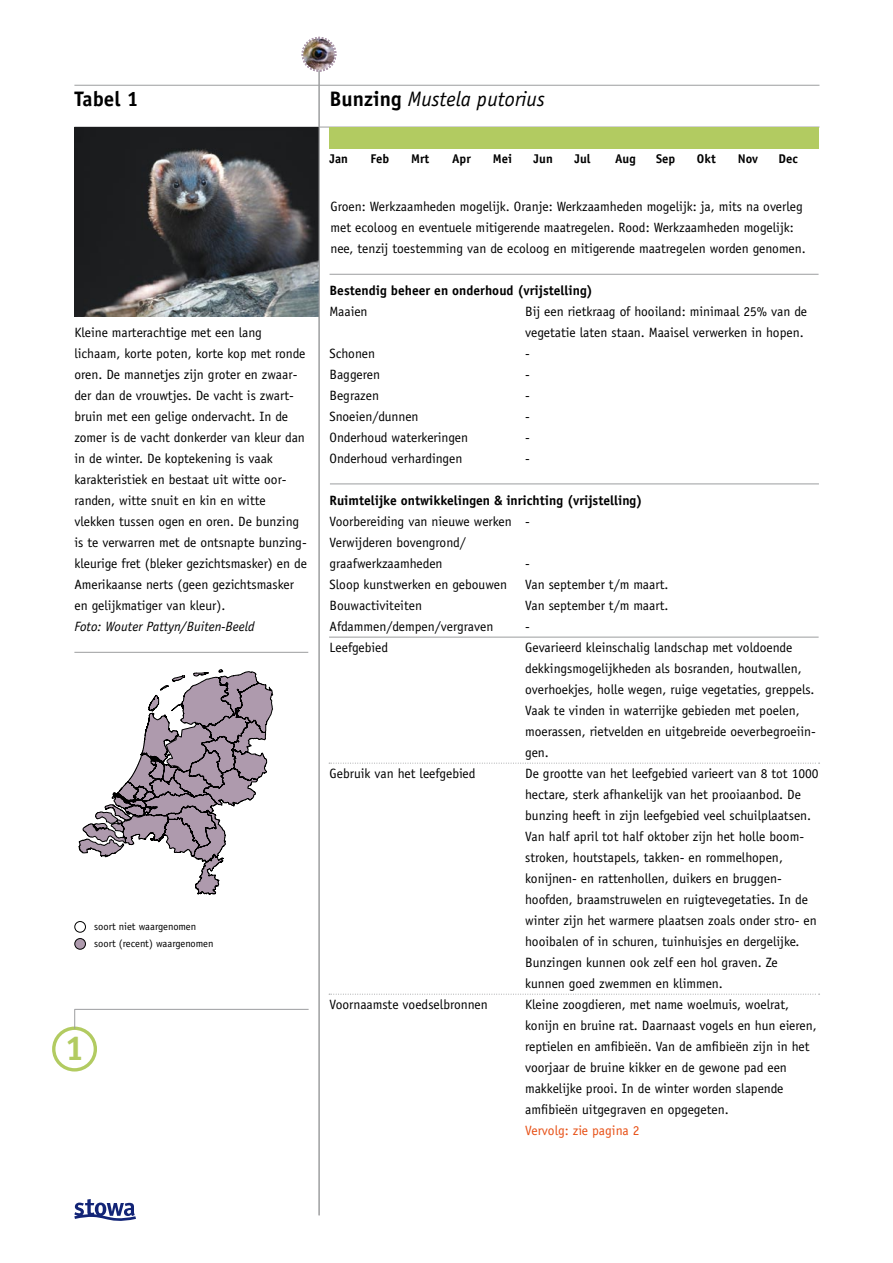
<style>
.page{position:relative;width:893px;height:1263px;background:#fff}
.page>*{position:absolute;margin:0;border:0;box-sizing:border-box;transform-origin:0 0}
.t1{font:700 34.8px "Officina Sans";color:#b2cb61}
.t2{font:italic 21px "Officina Sans";color:#000}
.t3{font:700 21px "Officina Sans";color:#000}
.t4{font:13.5px/21px "Officina Sans";color:#000}
.t5{font:700 13.5px "Officina Sans";color:#000}
.t6{font:italic 13.5px "Officina Sans";color:#000}
.t7{font:13.5px "Officina Sans";color:#e74e13}
.t8{font:700 12.6px "Officina Sans";color:#000}
.t9{font:10.5px/17px "Officina Sans";color:#000}
.s1{font-weight:700;font-style:normal}
</style>
<div class="page">
<hr style="left:74px;top:127px;width:745px;height:1px;background:#9c9d9f">
<hr style="left:74px;top:652px;width:234px;height:1px;background:#9c9d9f">
<hr style="left:74px;top:85px;width:745px;height:1px;background:#9c9d9f">
<div style="left:52px;top:1026px;width:45px;height:45px;border:3px solid #b2cb61;border-radius:50%"></div>
<img style="left:74px;top:127px;width:245px;height:189px">
<hr style="left:319px;top:70px;width:1px;height:1145px;background:#9c9d9f">
<div style="left:330px;top:127px;width:489px;height:21px;background:#b2cb61"></div>
<hr style="left:330px;top:274px;width:489px;height:1px;background:#9c9d9f">
<svg style="left:74px;top:1199px;width:62px;height:22px"></svg>
<div style="left:302px;top:37px;width:34px;height:35px;border:2px dashed #ae9aad;border-radius:50%"></div>
<img style="left:303px;top:39px;width:31px;height:31px;border-radius:50%">
<hr style="left:330px;top:484px;width:489px;height:1px;background:#9c9d9f">
<hr style="left:329px;top:637px;width:490px;height:1px;background:#9c9d9f">
<svg style="left:329px;top:763px;width:491px;height:1px"></svg>
<svg style="left:329px;top:994px;width:491px;height:1px"></svg>
<svg style="left:74px;top:1009px;width:1px;height:20px"></svg>
<hr style="left:75px;top:1009px;width:234px;height:1px;background:#9c9d9f">
<div style="left:74px;top:921px;width:12px;height:11px;border:1px solid #000;border-radius:50%"></div>
<div style="left:75px;top:938px;width:10px;height:11px;background:#ae9aad;border-radius:50%"></div>
<div style="left:74px;top:938px;width:12px;height:11px;border:1px solid #000;border-radius:50%"></div>
<svg style="left:79px;top:669px;width:194px;height:225px"></svg>
<h2 class="t3" style="left:74px;top:86px;width:66px">Tabel 1</h2>
<p class="t4" style="left:74px;top:322px;width:234px">Kleine marterachtige met een lang lichaam, korte poten, korte kop met ronde oren. De mannetjes zijn groter en zwaar&shy;der dan de vrouwtjes. De vacht is zwart&shy;bruin met een gelige ondervacht. In de zomer is de vacht donkerder van kleur dan in de winter. De koptekening is vaak karakteristiek en bestaat uit witte oor&shy;randen, witte snuit en kin en witte vlekken tussen ogen en oren. De bunzing is te verwarren met de ontsnapte bunzing&shy;kleurige fret (bleker gezichtsmasker) en de Amerikaanse nerts (geen gezichtsmasker en gelijkmatiger van kleur).</p>
<p class="t6" style="left:74px;top:619px;width:182px">Foto: Wouter Pattyn/Buiten-Beeld</p>
<p class="t9" style="left:94px;top:918px;width:121px">soort niet waargenomen soort (recent) waargenomen</p>
<h1 class="t1" style="left:65px;top:1027px;width:21px">1</h1>
<h2 class="t2" style="left:330px;top:87px;width:217px"><span class="s1">Bunzing</span> Mustela putorius</h2>
<p class="t8" style="left:330px;top:151px;width:20px">Jan</p>
<p class="t8" style="left:370px;top:151px;width:20px">Feb</p>
<p class="t8" style="left:411px;top:151px;width:20px">Mrt</p>
<p class="t8" style="left:452px;top:151px;width:20px">Apr</p>
<p class="t8" style="left:493px;top:151px;width:21px">Mei</p>
<p class="t8" style="left:534px;top:151px;width:21px">Jun</p>
<p class="t8" style="left:574px;top:151px;width:18px">Jul</p>
<p class="t8" style="left:615px;top:151px;width:22px">Aug</p>
<p class="t8" style="left:656px;top:151px;width:21px">Sep</p>
<p class="t8" style="left:697px;top:151px;width:20px">Okt</p>
<p class="t8" style="left:738px;top:151px;width:22px">Nov</p>
<p class="t8" style="left:778px;top:151px;width:21px">Dec</p>
<p class="t4" style="left:331px;top:196px;width:477px">Groen: Werkzaamheden mogelijk. Oranje: Werkzaamheden mogelijk: ja, mits na overleg met ecoloog en eventuele mitigerende maatregelen. Rood: Werkzaamheden mogelijk: nee, tenzij toestemming van de ecoloog en mitigerende maatregelen worden genomen.</p>
<p class="t5" style="left:330px;top:282px;width:265px">Bestendig beheer en onderhoud (vrijstelling)</p>
<p class="t4" style="left:330px;top:301px;width:40px">Maaien</p>
<p class="t4" style="left:525px;top:301px;width:284px">Bij een rietkraag of hooiland: minimaal 25% van de vegetatie laten staan. Maaisel verwerken in hopen.</p>
<p class="t4" style="left:330px;top:343px;width:47px">Schonen</p>
<p class="t4" style="left:525px;top:343px;width:6px">-</p>
<p class="t4" style="left:330px;top:364px;width:52px">Baggeren</p>
<p class="t4" style="left:525px;top:364px;width:6px">-</p>
<p class="t4" style="left:330px;top:385px;width:51px">Begrazen</p>
<p class="t4" style="left:525px;top:385px;width:6px">-</p>
<p class="t4" style="left:330px;top:406px;width:91px">Snoeien/dunnen</p>
<p class="t4" style="left:525px;top:406px;width:6px">-</p>
<p class="t4" style="left:330px;top:427px;width:140px">Onderhoud waterkeringen</p>
<p class="t4" style="left:525px;top:427px;width:6px">-</p>
<p class="t4" style="left:330px;top:448px;width:134px">Onderhoud verhardingen</p>
<p class="t4" style="left:525px;top:448px;width:6px">-</p>
<p class="t5" style="left:330px;top:492px;width:314px">Ruimtelijke ontwikkelingen &amp; inrichting (vrijstelling)</p>
<p class="t4" style="left:330px;top:511px;width:202px">Voorbereiding van nieuwe werken -<br>Verwijderen bovengrond/ graafwerkzaamheden</p>
<p class="t4" style="left:525px;top:553px;width:6px">-</p>
<p class="t4" style="left:330px;top:574px;width:179px">Sloop kunstwerken en gebouwen</p>
<p class="t4" style="left:525px;top:574px;width:145px">Van september t/m maart.</p>
<p class="t4" style="left:330px;top:595px;width:94px">Bouwactiviteiten</p>
<p class="t4" style="left:525px;top:595px;width:145px">Van september t/m maart.</p>
<p class="t4" style="left:330px;top:616px;width:165px">Afdammen/dempen/vergraven</p>
<p class="t4" style="left:525px;top:616px;width:6px">-</p>
<p class="t4" style="left:330px;top:637px;width:60px">Leefgebied</p>
<p class="t4" style="left:525px;top:637px;width:292px">Gevarieerd kleinschalig landschap met voldoende dekkingsmogelijkheden als bosranden, houtwallen, overhoekjes, holle wegen, ruige vegetaties, greppels.<br>Vaak te vinden in waterrijke gebieden met poelen, moerassen, rietvelden en uitgebreide oeverbegroeiin&shy;gen.</p>
<p class="t4" style="left:330px;top:763px;width:148px">Gebruik van het leefgebied</p>
<p class="t4" style="left:525px;top:763px;width:295px">De grootte van het leefgebied varieert van 8 tot 1000 hectare, sterk afhankelijk van het prooiaanbod. De bunzing heeft in zijn leefgebied veel schuilplaatsen.<br>Van half april tot half oktober zijn het holle boom&shy;stroken, houtstapels, takken- en rommelhopen, konijnen- en rattenhollen, duikers en bruggen&shy;hoofden, braamstruwelen en ruigtevegetaties. In de winter zijn het warmere plaatsen zoals onder stro- en hooibalen of in schuren, tuinhuisjes en dergelijke.<br>Bunzingen kunnen ook zelf een hol graven. Ze kunnen goed zwemmen en klimmen.</p>
<p class="t4" style="left:330px;top:994px;width:160px">Voornaamste voedselbronnen</p>
<p class="t4" style="left:525px;top:994px;width:293px">Kleine zoogdieren, met name woelmuis, woelrat, konijn en bruine rat. Daarnaast vogels en hun eieren, reptielen en amfibieën. Van de amfibieën zijn in het voorjaar de bruine kikker en de gewone pad een makkelijke prooi. In de winter worden slapende amfibieën uitgegraven en opgegeten.</p>
<p class="t7" style="left:525px;top:1123px;width:116px">Vervolg: zie pagina 2</p>
</div>
